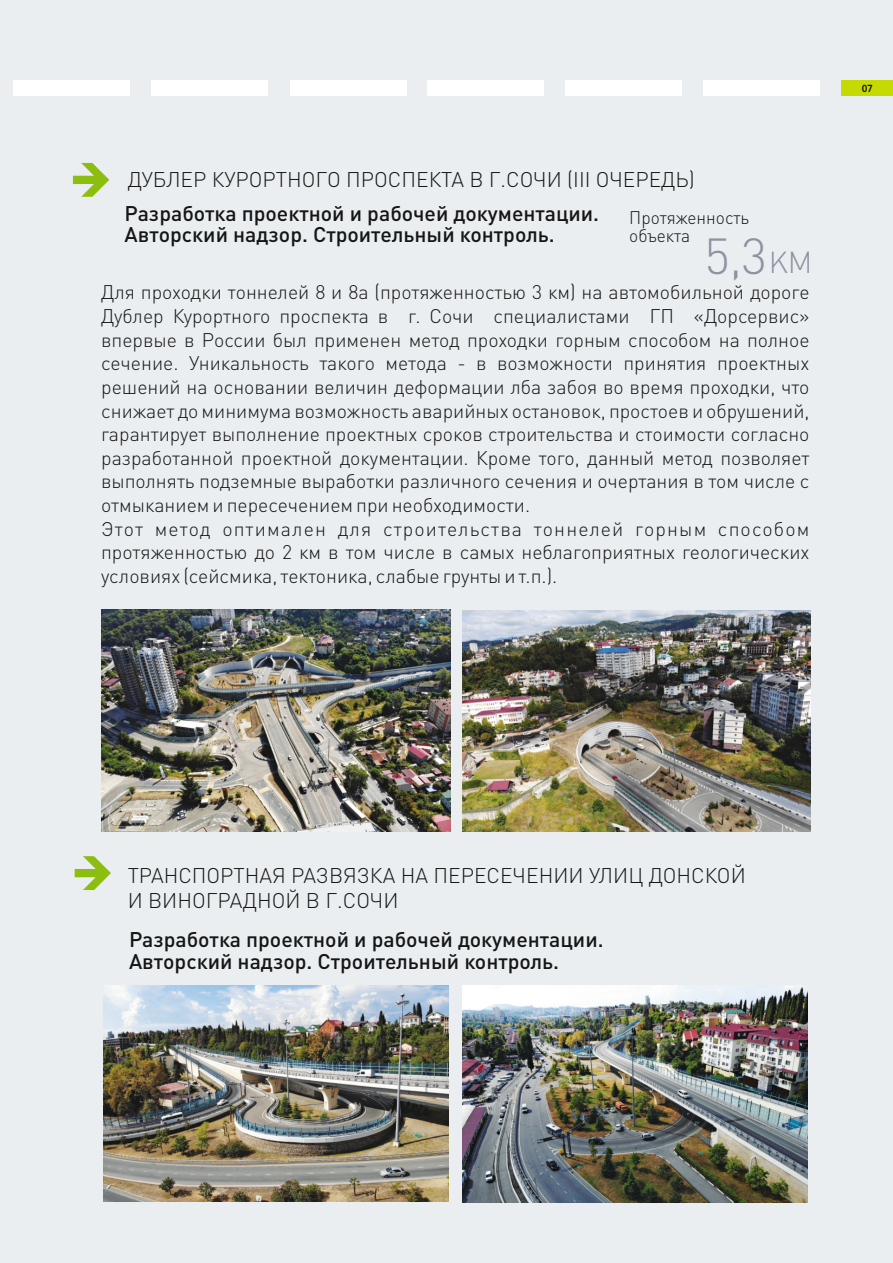
<style>
.page{position:relative;width:893px;height:1263px;background:#ebeef1}
.page>*{position:absolute;margin:0;border:0;box-sizing:border-box;transform-origin:0 0}
.t1{font:300 49.95px "DIN Cyr";color:#8f92a1}
.t2{font:500 21px/21.1px "DIN Pro";color:#151616}
.t3{font:300 21px/25.5px "DIN Pro";color:#151616}
.t4{font:300 19.5px/23.5px "DIN Pro";color:#151616}
.t5{font:300 18px/18.1px "DIN Pro";color:#151616;scale:.96 1}
.t6{font:700 10.35px "Circe";color:#0c0d0c}
.s1{font-size:30px}
</style>
<div class="page">
<svg style="left:73px;top:163px;width:36px;height:34px"></svg>
<svg style="left:75px;top:856px;width:36px;height:34px"></svg>
<div style="left:428px;top:81px;width:116px;height:15px;background:#fff"></div>
<div style="left:565px;top:81px;width:117px;height:15px;background:#fff"></div>
<div style="left:703px;top:81px;width:117px;height:15px;background:#fff"></div>
<div style="left:290px;top:81px;width:116px;height:15px;background:#fff"></div>
<div style="left:841px;top:81px;width:52px;height:15px;background:#c5da00"></div>
<div style="left:151px;top:81px;width:117px;height:15px;background:#fff"></div>
<div style="left:13px;top:81px;width:117px;height:15px;background:#fff"></div>
<img style="left:462px;top:610px;width:349px;height:222px">
<img style="left:101px;top:609px;width:349px;height:222px">
<img style="left:463px;top:986px;width:345px;height:216px">
<img style="left:103px;top:985px;width:346px;height:217px">
<p class="t3" style="left:128px;top:170px;width:569px">ДУБЛЕР КУРОРТНОГО ПРОСПЕКТА В Г.СОЧИ (III ОЧЕРЕДЬ)</p>
<p class="t2" style="left:125px;top:205px;width:476px">Разработка проектной и рабочей документации.<br>Авторский надзор. Строительный контроль.</p>
<p class="t5" style="left:629px;top:210px;width:126px">Протяженность объекта</p>
<h1 class="t1" style="left:704px;top:236px;width:110px">5,3<span class="s1">KM</span></h1>
<p class="t4" style="left:101px;top:283px;width:710px">Для проходки тоннелей 8 и 8а (протяженностью 3 км) на автомобильной дороге Дублер Курортного проспекта в г. Сочи специалистами ГП «Дорсервис» впервые в России был применен метод проходки горным способом на полное сечение. Уникальность такого метода - в возможности принятия проектных решений на основании величин деформации лба забоя во время проходки, что снижает до минимума возможность аварийных остановок, простоев и обрушений, гарантирует выполнение проектных сроков строительства и стоимости согласно разработанной проектной документации. Кроме того, данный метод позволяет выполнять подземные выработки различного сечения и очертания в том числе с отмыканием и пересечением при необходимости.<br>Этот метод оптимален для строительства тоннелей горным способом протяженностью до 2 км в том числе в самых неблагоприятных геологических условиях (сейсмика, тектоника, слабые грунты и т.п.).</p>
<p class="t6" style="left:862px;top:84px;width:12px">07</p>
<p class="t3" style="left:128px;top:865px;width:620px">ТРАНСПОРТНАЯ РАЗВЯЗКА НА ПЕРЕСЕЧЕНИИ УЛИЦ ДОНСКОЙ<br>И ВИНОГРАДНОЙ В Г.СОЧИ</p>
<p class="t2" style="left:129px;top:931px;width:476px">Разработка проектной и рабочей документации.<br>Авторский надзор. Строительный контроль.</p>
</div>
